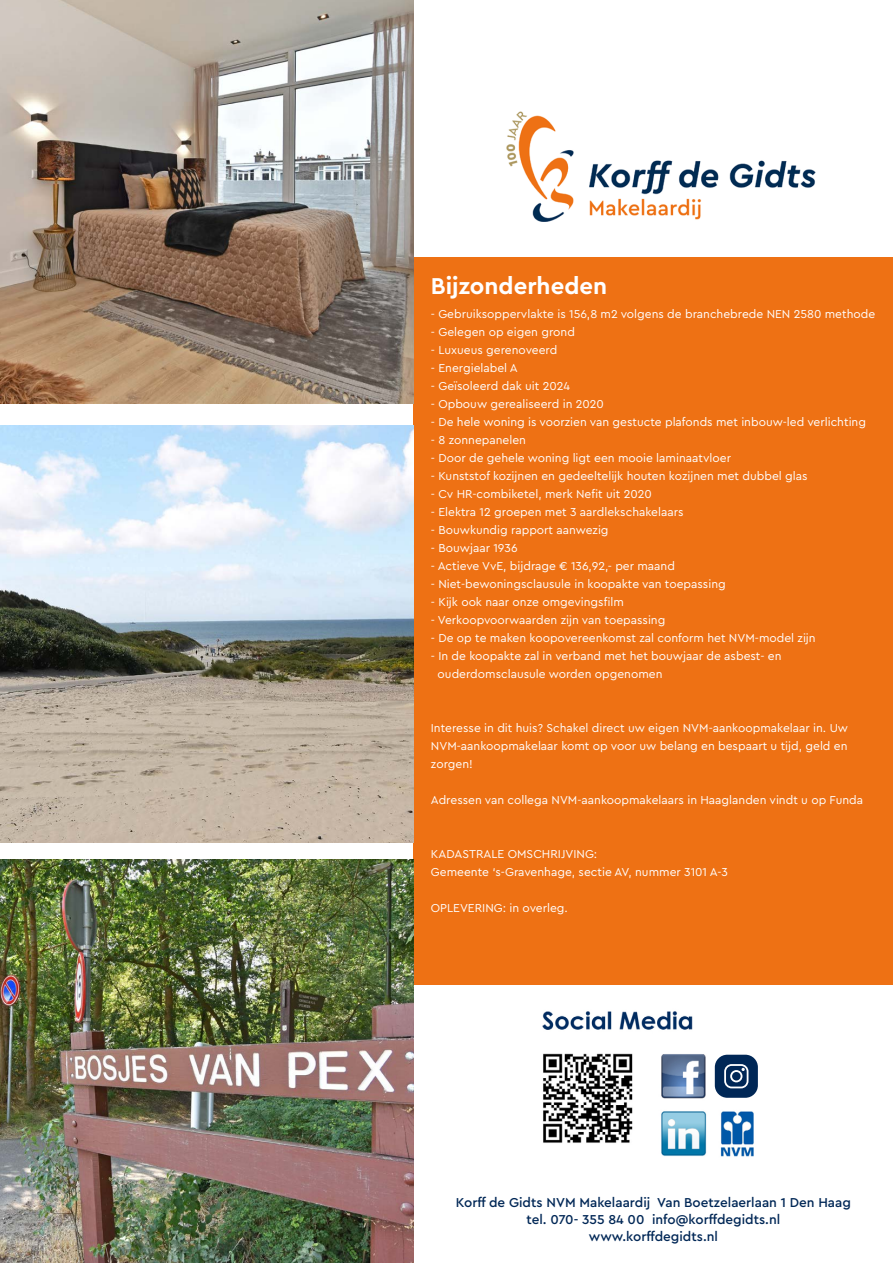
<style>
.page{position:relative;width:893px;height:1263px;background:#fff}
.page>*{position:absolute;margin:0;border:0;box-sizing:border-box;transform-origin:0 0}
.t1{font:700 24px "Cera Pro";color:#fff}
.t2{font:500 13.5px "Cera Pro";color:#002756}
.t3{font:12px/18px "Cera Pro";color:#fff;text-align:justify}
</style>
<div class="page">
<div style="left:414px;top:257px;width:479px;height:727px;background:#ee7114"></div>
<img style="left:506px;top:111px;width:310px;height:110px">
<img style="left:0;top:426px;width:414px;height:417px">
<img style="left:0;top:860px;width:414px;height:403px">
<img style="left:0;top:0;width:414px;height:404px">
<img style="left:542px;top:1011px;width:216px;height:146px">
<div style="left:715px;top:1055px;width:43px;height:43px;background:#002756;border-radius:13px"></div>
<svg style="left:724px;top:1064px;width:24px;height:24px"></svg>
<p class="t1" style="left:431px;top:270px;width:178px">Bijzonderheden</p>
<p class="t3" style="left:431px;top:304px;width:446px">- Gebruiksoppervlakte is 156,8 m2 volgens de branchebrede NEN 2580 methode</p>
<p class="t3" style="left:431px;top:322px;width:146px">- Gelegen op eigen grond</p>
<p class="t3" style="left:431px;top:340px;width:128px">- Luxueus gerenoveerd</p>
<p class="t3" style="left:431px;top:358px;width:89px">- Energielabel A</p>
<p class="t3" style="left:431px;top:376px;width:141px">- Geïsoleerd dak uit 2024</p>
<p class="t3" style="left:431px;top:394px;width:175px">- Opbouw gerealiseerd in 2020</p>
<p class="t3" style="left:431px;top:412px;width:437px">- De hele woning is voorzien van gestucte plafonds met inbouw-led verlichting</p>
<p class="t3" style="left:431px;top:430px;width:97px">- 8 zonnepanelen</p>
<p class="t3" style="left:431px;top:448px;width:302px">- Door de gehele woning ligt een mooie laminaatvloer</p>
<p class="t3" style="left:431px;top:466px;width:378px">- Kunststof kozijnen en gedeeltelijk houten kozijnen met dubbel glas</p>
<p class="t3" style="left:431px;top:484px;width:223px">- Cv HR-combiketel, merk Nefit uit 2020</p>
<p class="t3" style="left:431px;top:502px;width:254px">- Elektra 12 groepen met 3 aardlekschakelaars</p>
<p class="t3" style="left:431px;top:520px;width:179px">- Bouwkundig rapport aanwezig</p>
<p class="t3" style="left:431px;top:538px;width:88px">- Bouwjaar 1936</p>
<p class="t3" style="left:431px;top:556px;width:246px">- Actieve VvE, bijdrage € 136,92,- per maand</p>
<p class="t3" style="left:431px;top:574px;width:296px">- Niet-bewoningsclausule in koopakte van toepassing</p>
<p class="t3" style="left:431px;top:592px;width:195px">- Kijk ook naar onze omgevingsfilm</p>
<p class="t3" style="left:431px;top:610px;width:236px">- Verkoopvoorwaarden zijn van toepassing</p>
<p class="t3" style="left:431px;top:628px;width:386px">- De op te maken koopovereenkomst zal conform het NVM-model zijn</p>
<p class="t3" style="left:431px;top:646px;width:352px">- In de koopakte zal in verband met het bouwjaar de asbest- en</p>
<p class="t3" style="left:438px;top:664px;width:226px">ouderdomsclausule worden opgenomen</p>
<p class="t3" style="left:431px;top:718px;width:419px">Interesse in dit huis? Schakel direct uw eigen NVM-aankoopmakelaar in. Uw NVM-aankoopmakelaar komt op voor uw belang en bespaart u tijd, geld en zorgen!</p>
<p class="t3" style="left:431px;top:790px;width:434px">Adressen van collega NVM-aankoopmakelaars in Haaglanden vindt u op Funda</p>
<p class="t3" style="left:431px;top:844px;width:168px">KADASTRALE OMSCHRIJVING:</p>
<p class="t3" style="left:431px;top:862px;width:299px">Gemeente ‘s-Gravenhage, sectie AV, nummer 3101 A-3</p>
<p class="t3" style="left:431px;top:898px;width:139px">OPLEVERING: in overleg.</p>
<p class="t2" style="left:456px;top:1193px;width:397px">Korff de Gidts NVM Makelaardij Van Boetzelaerlaan 1 Den Haag</p>
<p class="t2" style="left:526px;top:1210px;width:255px">tel. 070- 355 84 00 info@korffdegidts.nl</p>
<p class="t2" style="left:589px;top:1227px;width:131px">www.korffdegidts.nl</p>
</div>
